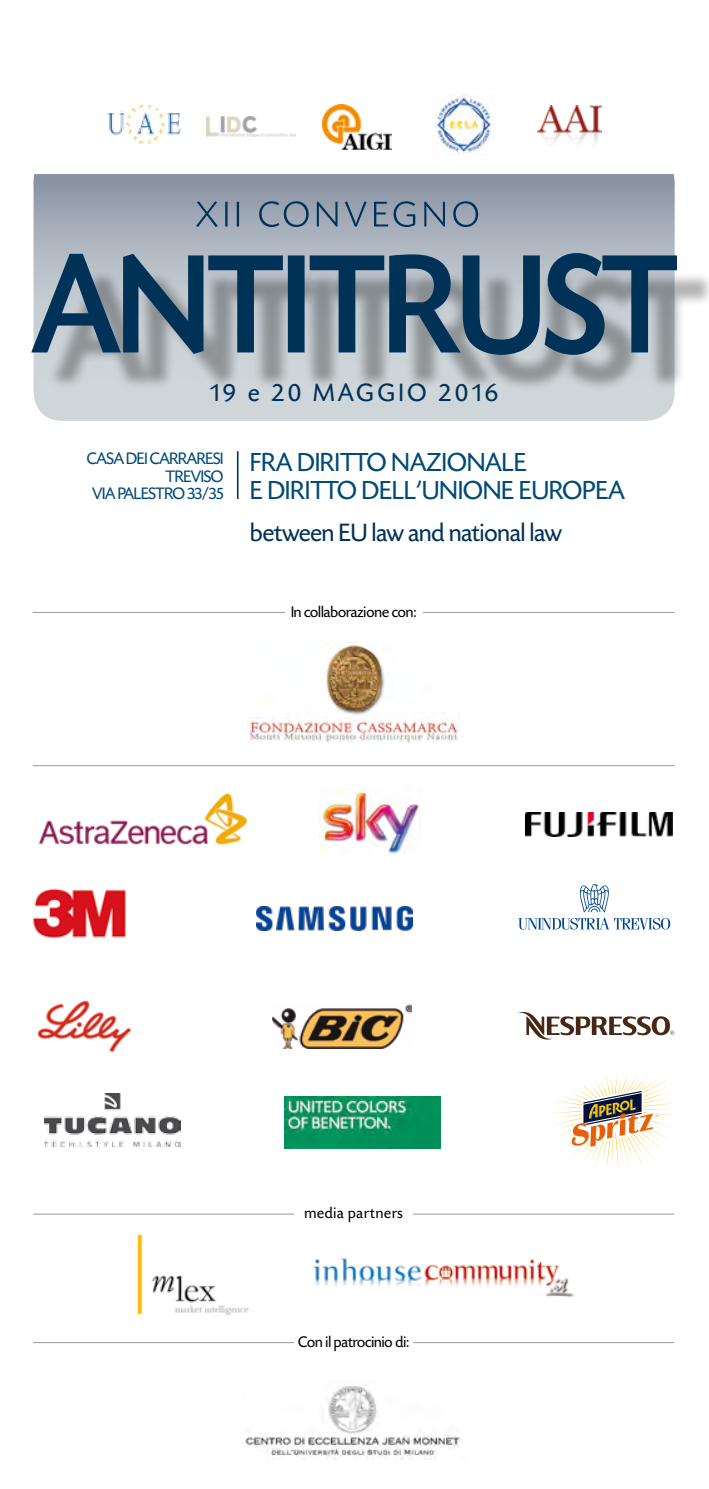
<style>
.page{position:relative;width:709px;height:1489px;background:#fff}
.page>*{position:absolute;margin:0;border:0;box-sizing:border-box;transform-origin:0 0}
.t1{font:27.5px/27.5px "Today SH";letter-spacing:.01em;color:#004a76}
.t2{font:26.5px "Today SH";color:#003157}
.t3{font:26.5px "Today SH";letter-spacing:.15em;color:#003157}
.t4{font:17.5px/17.5px "Today SH";letter-spacing:-.02em;color:#004a76;text-align:right}
.t5{font:16px "Today SH";color:#000}
.t6{font:16px "Today SH";letter-spacing:.05em;color:#000}
</style>
<div class="page">
<hr style="left:237px;top:451px;width:1px;height:48px;background:#003157">
<img style="left:525px;top:812px;width:147px;height:24px">
<svg style="left:518px;top:1012px;width:156px;height:28px"></svg>
<svg style="left:518px;top:884px;width:152px;height:45px"></svg>
<svg style="left:552px;top:1075px;width:122px;height:95px"></svg>
<img style="left:257px;top:906px;width:155px;height:24px">
<img style="left:319px;top:789px;width:102px;height:64px">
<img style="left:284px;top:1096px;width:156px;height:52px">
<img style="left:272px;top:1004px;width:139px;height:44px">
<img style="left:33px;top:888px;width:93px;height:51px">
<img style="left:38px;top:792px;width:210px;height:54px">
<img style="left:45px;top:1093px;width:135px;height:53px">
<img style="left:37px;top:1000px;width:95px;height:52px">
<hr style="left:33px;top:1341px;width:641px;height:1px;background:#999">
<div style="left:294px;top:1334px;width:119px;height:15px;background:#fff"></div>
<img style="left:245px;top:1386px;width:215px;height:73px">
<hr style="left:33px;top:765px;width:641px;height:1px;background:#999">
<img style="left:313px;top:1258px;width:261px;height:39px">
<img style="left:137px;top:1234px;width:112px;height:81px">
<img style="left:247px;top:642px;width:213px;height:100px">
<hr style="left:33px;top:1213px;width:641px;height:1px;background:#999">
<div style="left:294px;top:1205px;width:119px;height:15px;background:#fff"></div>
<hr style="left:33px;top:612px;width:641px;height:1px;background:#999">
<div style="left:285px;top:604px;width:137px;height:15px;background:#fff"></div>
<svg style="left:34px;top:174px;width:640px;height:247px;background:#acb4be"></svg>
<svg style="left:196px;top:201px;width:282px;height:26px;background:#7f8fa1"></svg>
<div style="left:48px;top:268px;width:661px;height:124px;background:#000;opacity:.3"></div>
<svg style="left:31px;top:253px;width:646px;height:102px;background:#637b8e"></svg>
<img style="left:107px;top:104px;width:74px;height:39px">
<img style="left:538px;top:105px;width:64px;height:38px">
<img style="left:322px;top:104px;width:70px;height:46px">
<img style="left:433px;top:95px;width:60px;height:61px">
<img style="left:206px;top:117px;width:90px;height:20px">
<p class="t3" style="left:210px;top:379px;width:289px">19 e 20 MAGGIO 2016</p>
<p class="t4" style="left:87px;top:450px;width:138px">CASA DEI CARRARESI<br>TREVISO<br>VIA PALESTRO 33/35</p>
<p class="t1" style="left:250px;top:450px;width:376px">FRA DIRITTO NAZIONALE<br>E DIRITTO DELL’UNIONE EUROPEA</p>
<p class="t2" style="left:250px;top:519px;width:313px">between EU law and national law</p>
<p class="t5" style="left:291px;top:603px;width:127px">In collaborazione con:</p>
<p class="t6" style="left:304px;top:1203px;width:100px">media partners</p>
<p class="t5" style="left:298px;top:1333px;width:112px">Con il patrocinio di:</p>
</div>
